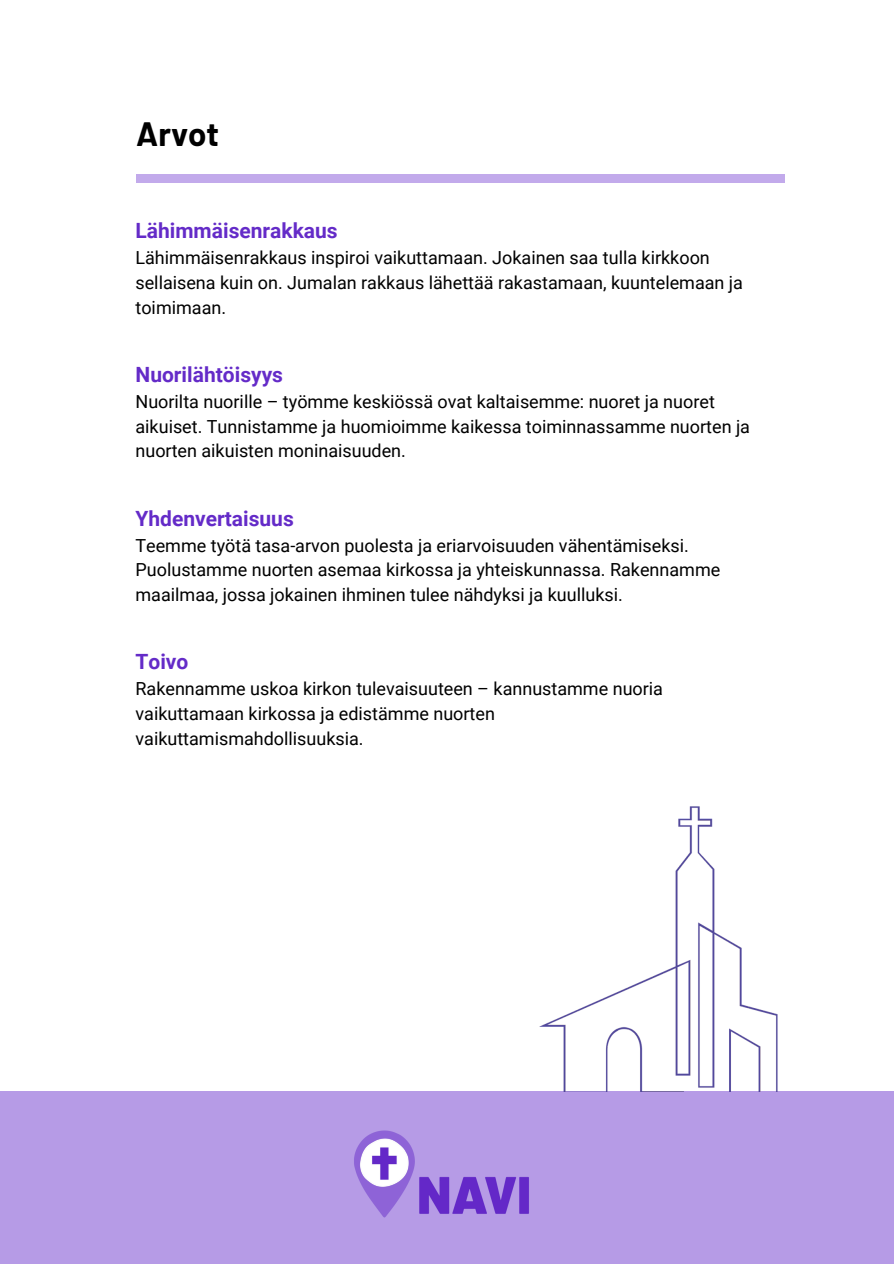
<style>
.page{position:relative;width:894px;height:1264px;background:#fff}
.page>*{position:absolute;margin:0;border:0;box-sizing:border-box;transform-origin:0 0}
.t1{font:700 33px "Barlow";color:#000}
.t2{font:700 21px "Roboto";color:#642bc8}
.t3{font:18px/24.8px "Roboto";color:#000}
</style>
<div class="page">
<div style="left:0;top:0;width:893px;height:1263px;background:#b69be6"></div>
<div style="left:0;top:0;width:893px;height:1090px;background:#fff"></div>
<img style="left:354px;top:1130px;width:175px;height:88px">
<div style="left:136px;top:175px;width:648px;height:8px;background:#c2aaeb"></div>
<img style="left:251px;top:806px;width:531px;height:285px">
<h1 class="t1" style="left:136px;top:113px;width:84px">Arvot</h1>
<p class="t2" style="left:135px;top:219px;width:204px">Lähimmäisenrakkaus</p>
<p class="t3" style="left:135px;top:245px;width:609px">Lähimmäisenrakkaus inspiroi vaikuttamaan. Jokainen saa tulla kirkkoon sellaisena kuin on. Jumalan rakkaus lähettää rakastamaan, kuuntelemaan ja toimimaan.</p>
<p class="t2" style="left:135px;top:362px;width:149px">Nuorilähtöisyys</p>
<p class="t3" style="left:135px;top:389px;width:616px">Nuorilta nuorille – työmme keskiössä ovat kaltaisemme: nuoret ja nuoret aikuiset. Tunnistamme ja huomioimme kaikessa toiminnassamme nuorten ja nuorten aikuisten moninaisuuden.</p>
<p class="t2" style="left:135px;top:506px;width:160px">Yhdenvertaisuus</p>
<p class="t3" style="left:135px;top:533px;width:586px">Teemme työtä tasa-arvon puolesta ja eriarvoisuuden vähentämiseksi.<br>Puolustamme nuorten asemaa kirkossa ja yhteiskunnassa. Rakennamme maailmaa, jossa jokainen ihminen tulee nähdyksi ja kuulluksi.</p>
<p class="t2" style="left:135px;top:650px;width:54px">Toivo</p>
<p class="t3" style="left:135px;top:676px;width:529px">Rakennamme uskoa kirkon tulevaisuuteen – kannustamme nuoria vaikuttamaan kirkossa ja edistämme nuorten vaikuttamismahdollisuuksia.</p>
</div>
